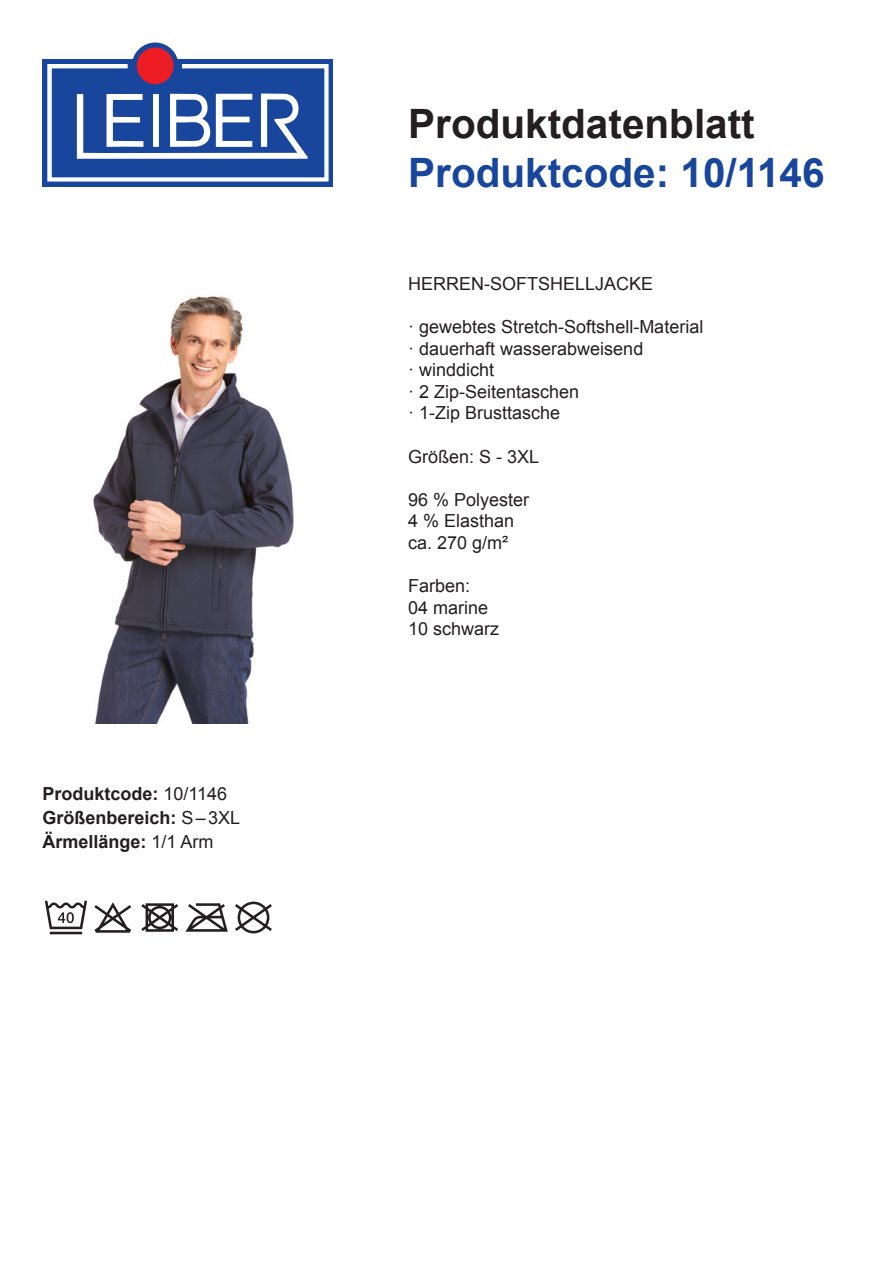
<style>
.page{position:relative;width:893px;height:1263px;background:#fff}
.page>*{position:absolute;margin:0;border:0;box-sizing:border-box;transform-origin:0 0}
.t1{font:700 40.5px "Arial";color:#18469d}
.t2{font:700 40.5px "Arial";color:#231f20}
.t3{font:18px/21.6px "Arial";color:#231f20}
.t4{font:700 18px/24px "Arial";color:#231f20}
.s1{font-weight:400}
</style>
<div class="page">
<div style="left:43px;top:59px;width:290px;height:127px;background:#18469d"></div>
<svg style="left:47px;top:64px;width:282px;height:118px"></svg>
<svg style="left:132px;top:43px;width:47px;height:46px"></svg>
<div style="left:138px;top:48px;width:35px;height:36px;background:#ee1d23;border-radius:50%"></div>
<div style="left:137px;top:48px;width:37px;height:36px;border:1px solid #ee1d23;border-radius:50%"></div>
<img style="left:93px;top:296px;width:201px;height:427px">
<svg style="left:45px;top:901px;width:42px;height:33px"></svg>
<svg style="left:94px;top:902px;width:37px;height:31px"></svg>
<svg style="left:141px;top:903px;width:37px;height:29px"></svg>
<svg style="left:185px;top:903px;width:43px;height:29px"></svg>
<svg style="left:235px;top:902px;width:37px;height:31px"></svg>
<p class="t4" style="left:43px;top:782px;width:199px">Produktcode: <span class="s1">10/1146<br></span>Größenbereich: <span class="s1">S–3XL<br></span>Ärmellänge: <span class="s1">1/1 Arm</span></p>
<h1 class="t2" style="left:408px;top:97px;width:348px">Produktdatenblatt</h1>
<h1 class="t1" style="left:408px;top:146px;width:418px">Produktcode: 10/1146</h1>
<p class="t3" style="left:408px;top:273px;width:247px">HERREN-SOFTSHELLJACKE</p>
<p class="t3" style="left:408px;top:316px;width:297px">· gewebtes Stretch-Softshell-Material · dauerhaft wasserabweisend<br>· winddicht<br>· 2 Zip-Seitentaschen<br>· 1-Zip Brusttasche</p>
<p class="t3" style="left:408px;top:446px;width:133px">Größen: S - 3XL</p>
<p class="t3" style="left:408px;top:489px;width:123px">96 % Polyester<br>4 % Elasthan ca. 270 g/m²</p>
<p class="t3" style="left:408px;top:575px;width:93px">Farben:<br>04 marine<br>10 schwarz</p>
</div>
